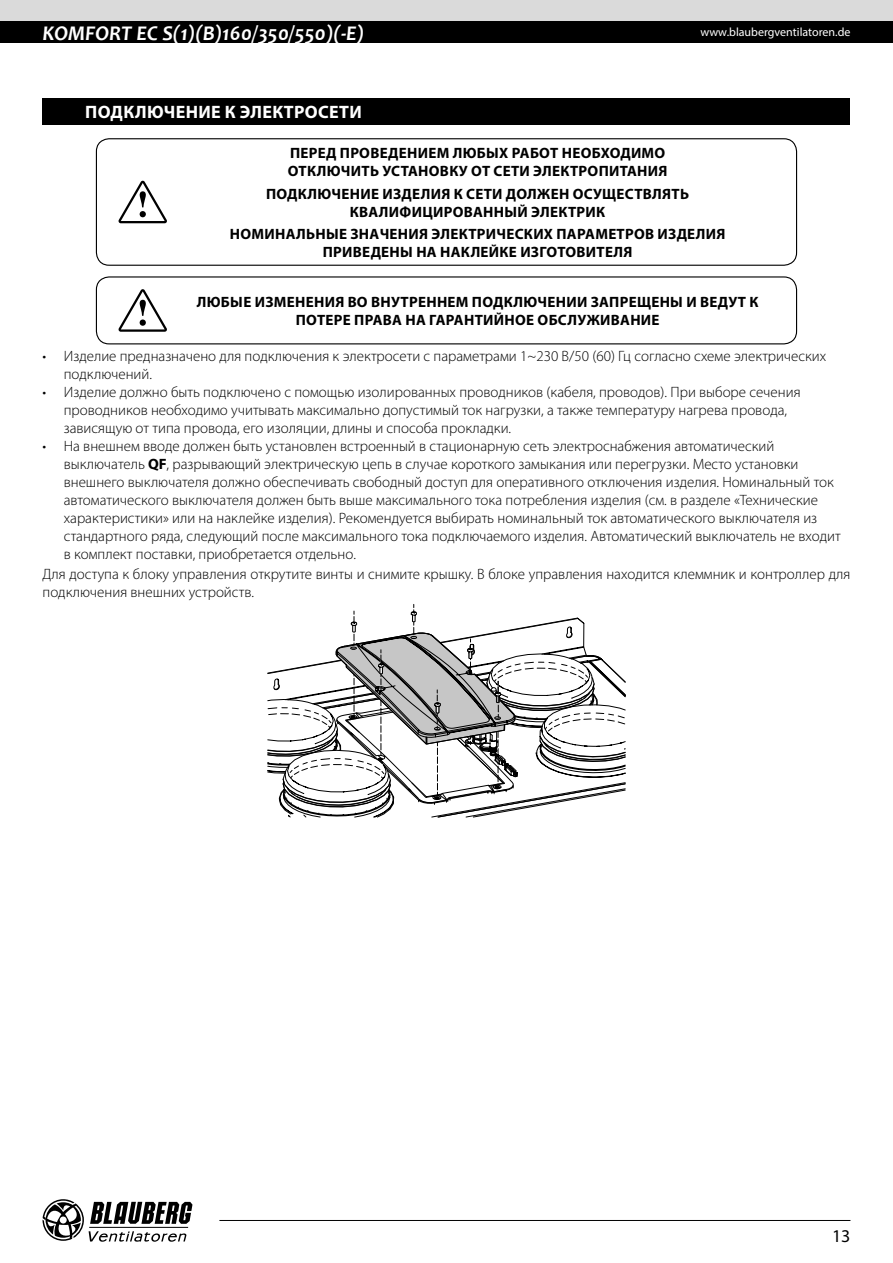
<style>
.page{position:relative;width:893px;height:1263px;background:#fff}
.page>*{position:absolute;margin:0;border:0;box-sizing:border-box;transform-origin:0 0}
.t1{font:italic 700 21px "Candara";color:#fff}
.t2{font:700 18px "Myriad Pro";letter-spacing:.02em;color:#fff}
.t3{font:18px "Myriad Pro";color:#000}
.t4{font:300 15px/18px "Myriad Pro";color:#000}
.t5{font:700 15px/18px "Myriad Pro";letter-spacing:.02em;color:#000;text-align:center}
.t6{font:12px "Myriad Pro";color:#fff}
.s1{font-weight:700}
</style>
<div class="page">
<div style="left:96px;top:138px;width:701px;height:128px;border:1px solid #000;border-radius:13px"></div>
<div style="left:96px;top:276px;width:701px;height:68px;border:1px solid #000;border-radius:13px"></div>
<svg style="left:118px;top:181px;width:49px;height:42px"></svg>
<svg style="left:118px;top:289px;width:49px;height:43px"></svg>
<svg style="left:267px;top:604px;width:359px;height:213px"></svg>
<div style="left:43px;top:98px;width:807px;height:26px;background:#000"></div>
<div style="left:0;top:0;width:893px;height:21px;background:#dadada"></div>
<div style="left:0;top:21px;width:893px;height:22px;background:#000"></div>
<svg style="left:43px;top:1199px;width:149px;height:43px"></svg>
<hr style="left:219px;top:1220px;width:631px;height:1px;background:#000">
<h1 class="t1" style="left:43px;top:20px;width:323px">KOMFORT EC S(1)(B)160/350/550)(-E)</h1>
<p class="t6" style="left:700px;top:25px;width:152px">www.blaubergventilatoren.de</p>
<p class="t2" style="left:85px;top:100px;width:278px">ПОДКЛЮЧЕНИЕ К ЭЛЕКТРОСЕТИ</p>
<p class="t5" style="left:288px;top:144px;width:381px;text-align:left">ПЕРЕД ПРОВЕДЕНИЕМ ЛЮБЫХ РАБОТ НЕОБХОДИМО<br>ОТКЛЮЧИТЬ УСТАНОВКУ ОТ СЕТИ ЭЛЕКТРОПИТАНИЯ</p>
<p class="t5" style="left:266px;top:184px;width:424px">ПОДКЛЮЧЕНИЕ ИЗДЕЛИЯ К СЕТИ ДОЛЖЕН ОСУЩЕСТВЛЯТЬ<br>КВАЛИФИЦИРОВАННЫЙ ЭЛЕКТРИК</p>
<p class="t5" style="left:230px;top:224px;width:497px">НОМИНАЛЬНЫЕ ЗНАЧЕНИЯ ЭЛЕКТРИЧЕСКИХ ПАРАМЕТРОВ ИЗДЕЛИЯ<br>ПРИВЕДЕНЫ НА НАКЛЕЙКЕ ИЗГОТОВИТЕЛЯ</p>
<p class="t5" style="left:197px;top:292px;width:563px">ЛЮБЫЕ ИЗМЕНЕНИЯ ВО ВНУТРЕННЕМ ПОДКЛЮЧЕНИИ ЗАПРЕЩЕНЫ И ВЕДУТ К<br>ПОТЕРЕ ПРАВА НА ГАРАНТИЙНОЕ ОБСЛУЖИВАНИЕ</p>
<p class="t4" style="left:64px;top:347px;width:764px;text-indent:-21px">• Изделие предназначено для подключения к электросети с параметрами 1~230 В/50 (60) Гц согласно схеме электрических подключений.</p>
<p class="t4" style="left:64px;top:383px;width:738px;text-indent:-21px">• Изделие должно быть подключено с помощью изолированных проводников (кабеля, проводов). При выборе сечения проводников необходимо учитывать максимально допустимый ток нагрузки, а также температуру нагрева провода, зависящую от типа провода, его изоляции, длины и способа прокладки.</p>
<p class="t4" style="left:64px;top:437px;width:778px;text-indent:-21px">• На внешнем вводе должен быть установлен встроенный в стационарную сеть электроснабжения автоматический выключатель <span class="s1">QF</span>, разрывающий электрическую цепь в случае короткого замыкания или перегрузки. Место установки внешнего выключателя должно обеспечивать свободный доступ для оперативного отключения изделия. Номинальный ток автоматического выключателя должен быть выше максимального тока потребления изделия (см. в разделе «Технические характеристики» или на наклейке изделия). Рекомендуется выбирать номинальный ток автоматического выключателя из стандартного ряда, следующий после максимального тока подключаемого изделия. Автоматический выключатель не входит в комплект поставки, приобретается отдельно.</p>
<p class="t4" style="left:43px;top:565px;width:809px">Для доступа к блоку управления открутите винты и снимите крышку. В блоке управления находится клеммник и контроллер для подключения внешних устройств.</p>
<p class="t3" style="left:832px;top:1224px;width:20px">13</p>
</div>
